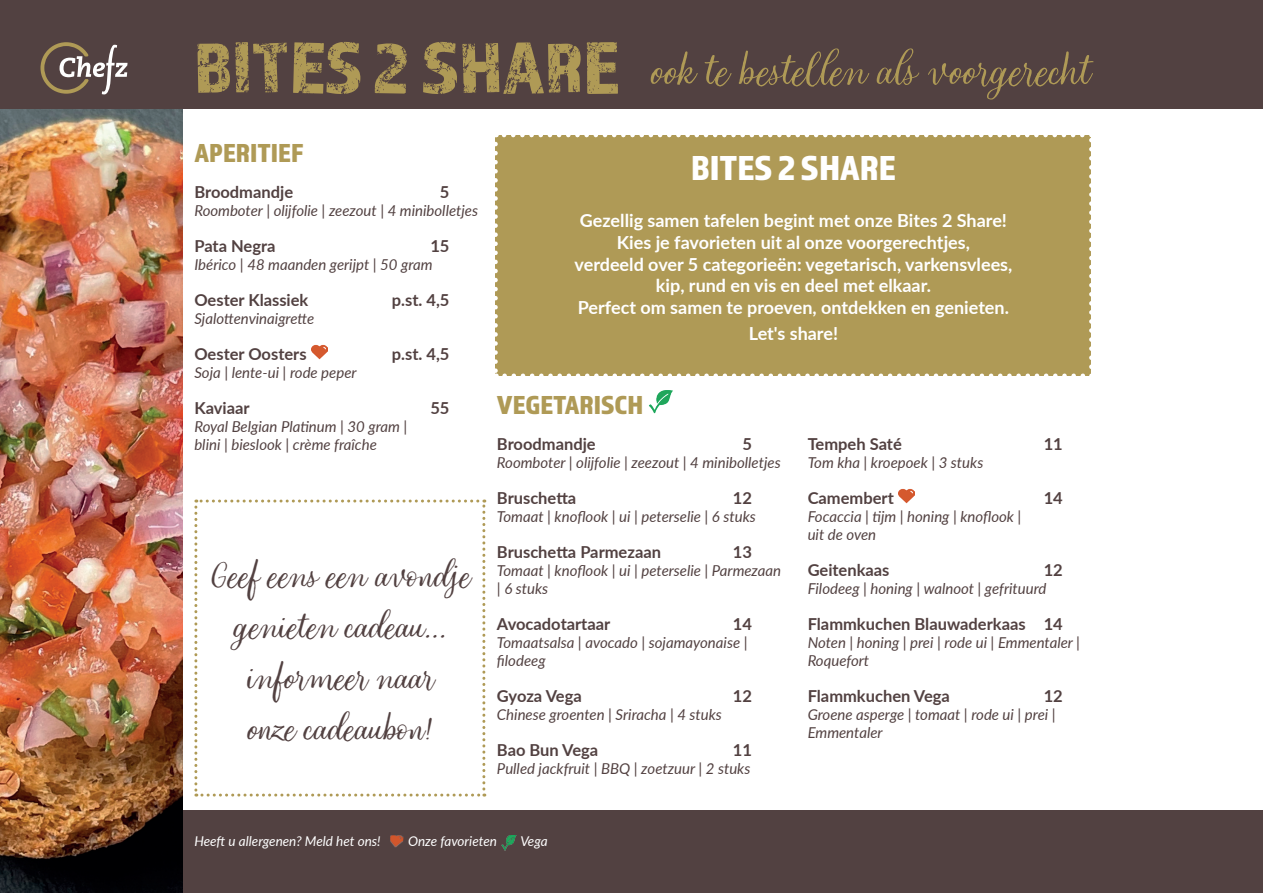
<style>
.page{position:relative;width:1263px;height:893px;background:#fff}
.page>*{position:absolute;margin:0;border:0;box-sizing:border-box;transform-origin:0 0}
.t1{font:51px "Looking Flowers Script";color:#af9a56}
.t2{font:42px/51px "Looking Flowers Script";color:#524141;text-align:center}
.t3{font:36px "Almaq Refined";color:#fff}
.t4{font:27px "Almaq Refined";color:#af9a56}
.t5{font:700 18px/21.6px "Lato";color:#fff;text-align:center}
.t6{font:700 16.5px "Lato";color:#524141}
.t7{font:italic 15px/18px "Lato";color:#524141}
.t8{font:italic 13.5px "Lato";color:#fff}
.s1{font-family:"Almaq Rough";font-size:75px}
.s2{font-family:"Alana";font-size:37.5px}
</style>
<div class="page">
<div style="left:0;top:810px;width:1263px;height:83px;background:#524141"></div>
<img style="left:0;top:108px;width:182px;height:785px">
<div style="left:0;top:0;width:1263px;height:108px;background:#524141"></div>
<svg style="left:40px;top:42px;width:88px;height:52px"></svg>
<img style="left:649px;top:390px;width:24px;height:24px">
<img style="left:899px;top:489px;width:15px;height:15px">
<img style="left:312px;top:345px;width:15px;height:15px">
<div style="left:495px;top:135px;width:596px;height:241px;background:#af9a56"></div>
<svg style="left:495px;top:144px;width:3px;height:232px"></svg>
<svg style="left:505px;top:374px;width:586px;height:2px"></svg>
<svg style="left:1089px;top:135px;width:2px;height:232px"></svg>
<svg style="left:495px;top:135px;width:587px;height:2px"></svg>
<img style="left:390px;top:835px;width:14px;height:13px">
<img style="left:501px;top:835px;width:16px;height:15px">
<svg style="left:194px;top:500px;width:291px;height:297px"></svg>
<h1 class="t1" style="left:194px;top:36px;width:897px"><span class="s1">BITES 2 SHARE</span> ook te bestellen als voorgerecht</h1>
<h3 class="t4" style="left:194px;top:137px;width:111px">APERITIEF</h3>
<p class="t6" style="left:194px;top:180px;width:100px">Broodmandje</p>
<p class="t6" style="left:440px;top:180px;width:11px">5</p>
<p class="t7" style="left:194px;top:201px;width:285px">Roomboter | olijfolie | zeezout | 4 minibolletjes</p>
<p class="t6" style="left:194px;top:234px;width:83px">Pata Negra</p>
<p class="t6" style="left:430px;top:234px;width:21px">15</p>
<p class="t7" style="left:194px;top:255px;width:240px">Ibérico | 48 maanden gerijpt | 50 gram</p>
<p class="t6" style="left:194px;top:288px;width:116px">Oester Klassiek</p>
<p class="t6" style="left:392px;top:288px;width:59px">p.st. 4,5</p>
<p class="t7" style="left:194px;top:309px;width:122px">Sjalottenvinaigrette</p>
<p class="t6" style="left:194px;top:342px;width:114px">Oester Oosters</p>
<p class="t6" style="left:392px;top:342px;width:59px">p.st. 4,5</p>
<p class="t7" style="left:194px;top:363px;width:164px">Soja | lente-ui | rode peper</p>
<p class="t6" style="left:194px;top:396px;width:57px">Kaviaar</p>
<p class="t6" style="left:430px;top:396px;width:21px">55</p>
<p class="t7" style="left:194px;top:417px;width:214px">Royal Belgian Platinum | 30 gram | blini | bieslook | crème fraîche</p>
<h2 class="t2" style="left:210px;top:546px;width:261px">Geef eens een avondje genieten cadeau... informeer naar<br>on<span class="s2">z</span>e cadeaubon!</h2>
<h3 class="t3" style="left:691px;top:146px;width:206px">BITES 2 SHARE</h3>
<p class="t5" style="left:574px;top:209px;width:439px">Gezellig samen tafelen begint met onze Bites 2 Share!<br>Kies je favorieten uit al onze voorgerechtjes,<br>verdeeld over 5 categorieën: vegetarisch, varkensvlees, kip, rund en vis en deel met elkaar.<br>Perfect om samen te proeven, ontdekken en genieten.</p>
<p class="t5" style="left:749px;top:322px;width:91px">Let's share!</p>
<h3 class="t4" style="left:497px;top:389px;width:148px">VEGETARISCH</h3>
<p class="t6" style="left:497px;top:432px;width:100px">Broodmandje</p>
<p class="t6" style="left:742px;top:432px;width:11px">5</p>
<p class="t7" style="left:497px;top:453px;width:285px">Roomboter | olijfolie | zeezout | 4 minibolletjes</p>
<p class="t6" style="left:497px;top:486px;width:81px">Bruschetta</p>
<p class="t6" style="left:733px;top:486px;width:21px">12</p>
<p class="t7" style="left:497px;top:507px;width:260px">Tomaat | knoflook | ui | peterselie | 6 stuks</p>
<p class="t6" style="left:497px;top:540px;width:166px">Bruschetta Parmezaan</p>
<p class="t6" style="left:733px;top:540px;width:21px">13</p>
<p class="t7" style="left:497px;top:561px;width:286px">Tomaat | knoflook | ui | peterselie | Parmezaan | 6 stuks</p>
<p class="t6" style="left:497px;top:612px;width:115px">Avocadotartaar</p>
<p class="t6" style="left:733px;top:612px;width:21px">14</p>
<p class="t7" style="left:497px;top:633px;width:252px">Tomaatsalsa | avocado | sojamayonaise | filodeeg</p>
<p class="t6" style="left:497px;top:684px;width:86px">Gyoza Vega</p>
<p class="t6" style="left:733px;top:684px;width:21px">12</p>
<p class="t7" style="left:497px;top:705px;width:226px">Chinese groenten | Sriracha | 4 stuks</p>
<p class="t6" style="left:497px;top:738px;width:103px">Bao Bun Vega</p>
<p class="t6" style="left:733px;top:738px;width:21px">11</p>
<p class="t7" style="left:497px;top:759px;width:255px">Pulled jackfruit | BBQ | zoetzuur | 2 stuks</p>
<p class="t6" style="left:808px;top:432px;width:96px">Tempeh Saté</p>
<p class="t6" style="left:1044px;top:432px;width:21px">11</p>
<p class="t7" style="left:808px;top:453px;width:177px">Tom kha | kroepoek | 3 stuks</p>
<p class="t6" style="left:808px;top:486px;width:88px">Camembert</p>
<p class="t6" style="left:1044px;top:486px;width:21px">14</p>
<p class="t7" style="left:808px;top:507px;width:215px">Focaccia | tijm | honing | knoflook | uit de oven</p>
<p class="t6" style="left:808px;top:558px;width:83px">Geitenkaas</p>
<p class="t6" style="left:1044px;top:558px;width:21px">12</p>
<p class="t7" style="left:808px;top:579px;width:240px">Filodeeg | honing | walnoot | gefrituurd</p>
<p class="t6" style="left:808px;top:612px;width:257px">Flammkuchen Blauwaderkaas 14</p>
<p class="t7" style="left:808px;top:633px;width:274px">Noten | honing | prei | rode ui | Emmentaler |<br>Roquefort</p>
<p class="t6" style="left:808px;top:684px;width:144px">Flammkuchen Vega</p>
<p class="t6" style="left:1044px;top:684px;width:21px">12</p>
<p class="t7" style="left:808px;top:705px;width:249px">Groene asperge | tomaat | rode ui | prei |<br>Emmentaler</p>
<p class="t8" style="left:194px;top:831px;width:188px">Heeft u allergenen? Meld het ons!</p>
<p class="t8" style="left:408px;top:831px;width:90px">Onze favorieten</p>
<p class="t8" style="left:520px;top:831px;width:29px">Vega</p>
</div>
